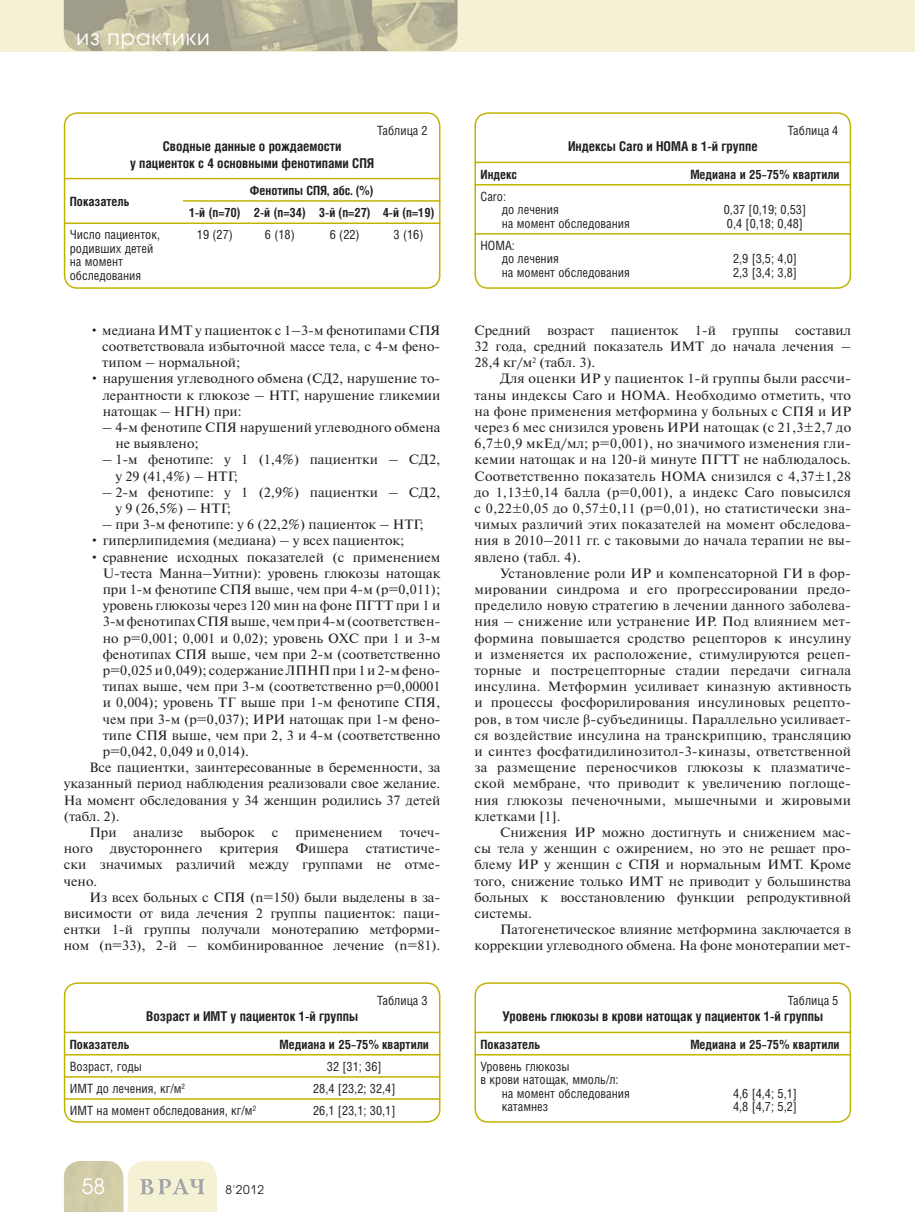
<style>
.page{position:relative;width:915px;height:1212px;background:#fff}
.page>*{position:absolute;margin:0;border:0;box-sizing:border-box;transform-origin:0 0}
.t1{font:21px "Avant Garde Gothic C";letter-spacing:.05em;color:#fff}
.t2{font:13.5px/16.2px "Newton C";color:#231f20;text-align:justify;scale:1.04 1}
.t3{font:700 13.5px/16.2px "Helios Cond";color:#231f20;text-align:center}
.t4{font:13.5px/16.2px "Newton C";color:#231f20;text-align:justify}
.t5{font:12.75px/13.5px "Helios Cond";color:#231f20}
.t6{font:700 12.75px/22.4px "Helios Cond";color:#231f20;text-align:center}
.t7{font:12px "Avant Garde Gothic C";color:#231f20}
.s1{font-family:"Times New Roman"}
</style>
<div class="page">
<div style="left:0;top:0;width:914px;height:51px;background:#f5f1d5"></div>
<svg style="left:64px;top:1161px;width:153px;height:51px;background:#e3e0c3"></svg>
<img style="left:64px;top:0;width:393px;height:51px">
<div style="left:64px;top:112px;width:376px;height:177px;border:2px solid #c1b400;border-radius:13px"></div>
<hr style="left:64px;top:178px;width:376px;height:1px;background:#c1b400">
<hr style="left:183px;top:200px;width:257px;height:2px;background:#c1b400">
<hr style="left:64px;top:222px;width:376px;height:2px;background:#c1b400">
<div style="left:64px;top:982px;width:376px;height:141px;border:2px solid #c1b400;border-radius:13px"></div>
<hr style="left:64px;top:1032px;width:376px;height:1px;background:#c1b400">
<hr style="left:64px;top:1054px;width:376px;height:1px;background:#c1b400">
<hr style="left:64px;top:1076px;width:376px;height:1px;background:#c1b400">
<hr style="left:64px;top:1098px;width:376px;height:2px;background:#c1b400">
<div style="left:474px;top:112px;width:376px;height:177px;border:2px solid #c1b400;border-radius:13px"></div>
<hr style="left:474px;top:162px;width:376px;height:1px;background:#c1b400">
<hr style="left:474px;top:184px;width:376px;height:1px;background:#c1b400">
<hr style="left:474px;top:233px;width:376px;height:2px;background:#c1b400">
<div style="left:474px;top:982px;width:376px;height:141px;border:2px solid #c1b400;border-radius:13px"></div>
<hr style="left:474px;top:1032px;width:376px;height:1px;background:#c1b400">
<hr style="left:474px;top:1054px;width:376px;height:1px;background:#c1b400">
<h1 class="t1" style="left:77px;top:27px;width:135px">из практики</h1>
<p class="t5" style="left:377px;top:125px;width:52px">Таблица 2</p>
<p class="t3" style="left:130px;top:140px;width:245px">Сводные данные о рождаемости<br>у пациенток с 4 основными фенотипами СПЯ</p>
<p class="t6" style="left:70px;top:192px;width:61px">Показатель</p>
<p class="t6" style="left:189px;top:181px;width:247px">Фенотипы СПЯ, абс. (%)<br>1-й (n=70) 2-й (n=34) 3-й (n=27) 4-й (n=19)</p>
<p class="t5" style="left:70px;top:229px;width:92px">Число пациенток, родивших детей на момент обследования</p>
<p class="t5" style="left:197px;top:229px;width:38px">19 (27)</p>
<p class="t5" style="left:265px;top:229px;width:31px">6 (18)</p>
<p class="t5" style="left:329px;top:229px;width:31px">6 (22)</p>
<p class="t5" style="left:393px;top:229px;width:31px">3 (16)</p>
<p class="t4" style="left:102px;top:323px;width:339px;text-indent:-13px">• медиана ИМТ у пациенток с 1–3-м фенотипами СПЯ соответствовала избыточной массе тела, с 4-м фено&shy;типом – нормальной;</p>
<p class="t2" style="left:103px;top:372px;width:326px;text-indent:-13px">• нарушения углеводного обмена (СД2, нарушение то&shy;лерантности к глюкозе – НТГ, нарушение гликемии натощак – НГН) при:</p>
<p class="t2" style="left:115px;top:421px;width:314px;text-indent:-13px">– 4-м фенотипе СПЯ нарушений углеводного обмена не выявлено;</p>
<p class="t2" style="left:115px;top:453px;width:314px;text-indent:-13px">– 1-м фенотипе: у 1 (1,4%) пациентки – СД2, у 29 (41,4%) – НТГ;</p>
<p class="t2" style="left:115px;top:485px;width:314px;text-indent:-13px">– 2-м фенотипе: у 1 (2,9%) пациентки – СД2, у 9 (26,5%) – НТГ;</p>
<p class="t2" style="left:102px;top:518px;width:311px">– при 3-м фенотипе: у 6 (22,2%) пациенток – НТГ;</p>
<p class="t2" style="left:89px;top:534px;width:304px">• гиперлипидемия (медиана) – у всех пациенток;</p>
<p class="t2" style="left:89px;top:550px;width:339px">• сравнение исходных показателей (с применением</p>
<p class="t2" style="left:103px;top:566px;width:326px">U-теста Манна–Уитни): уровень глюкозы натощак</p>
<p class="t2" style="left:103px;top:583px;width:326px">при 1-м фенотипе СПЯ выше, чем при 4-м (р=0,011);</p>
<p class="t2" style="left:103px;top:599px;width:326px">уровень глюкозы через 120 мин на фоне ПГТТ при 1 и</p>
<p class="t2" style="left:103px;top:615px;width:326px">3-м фенотипах СПЯ выше, чем при 4-м (соответствен-</p>
<p class="t2" style="left:103px;top:631px;width:326px">но р=0,001; 0,001 и 0,02); уровень ОХС при 1 и 3-м</p>
<p class="t2" style="left:103px;top:647px;width:326px">фенотипах СПЯ выше, чем при 2-м (соответственно</p>
<p class="t2" style="left:103px;top:664px;width:326px">р=0,025 и 0,049); содержание ЛПНП при 1 и 2-м фено-</p>
<p class="t2" style="left:103px;top:680px;width:326px">типах выше, чем при 3-м (соответственно р=0,00001</p>
<p class="t2" style="left:103px;top:696px;width:326px">и 0,004); уровень ТГ выше при 1-м фенотипе СПЯ,</p>
<p class="t2" style="left:103px;top:712px;width:326px">чем при 3-м (р=0,037); ИРИ натощак при 1-м фено-</p>
<p class="t2" style="left:103px;top:728px;width:326px">типе СПЯ выше, чем при 2, 3 и 4-м (соответственно</p>
<p class="t2" style="left:103px;top:745px;width:142px">р=0,042, 0,049 и 0,014).</p>
<p class="t4" style="left:89px;top:761px;width:352px">Все пациентки, заинтересованные в беременности, за</p>
<p class="t2" style="left:64px;top:777px;width:363px">указанный период наблюдения реализовали свое желание.</p>
<p class="t2" style="left:64px;top:793px;width:363px">На момент обследования у 34 женщин родились 37 детей</p>
<p class="t2" style="left:64px;top:809px;width:55px">(табл. 2).</p>
<p class="t2" style="left:89px;top:826px;width:28px">При</p>
<p class="t2" style="left:134px;top:826px;width:49px">анализе</p>
<p class="t2" style="left:200px;top:826px;width:54px">выборок</p>
<p class="t2" style="left:271px;top:826px;width:8px">с</p>
<p class="t2" style="left:295px;top:826px;width:86px">применением</p>
<p class="t2" style="left:399px;top:826px;width:41px">точеч-</p>
<p class="t2" style="left:64px;top:842px;width:30px">ного</p>
<p class="t2" style="left:110px;top:842px;width:90px">двустороннего</p>
<p class="t2" style="left:219px;top:842px;width:58px">критерия</p>
<p class="t2" style="left:296px;top:842px;width:52px">Фишера</p>
<p class="t2" style="left:64px;top:842px;width:363px;text-indent:302px">статистиче&shy;ски значимых различий между группами не отме&shy;чено.</p>
<p class="t2" style="left:64px;top:890px;width:363px;text-indent:26px">Из всех больных с СПЯ (n=150) были выделены в за&shy;висимости от вида лечения 2 группы пациенток: паци&shy;ентки 1-й группы получали монотерапию метформи&shy;ном (n=33), 2-й – комбинированное лечение (n=81).</p>
<p class="t3" style="left:146px;top:1010px;width:213px">Возраст и ИМТ у пациенток 1-й группы</p>
<p class="t5" style="left:377px;top:995px;width:52px">Таблица 3</p>
<p class="t6" style="left:70px;top:1034px;width:61px">Показатель</p>
<p class="t6" style="left:279px;top:1034px;width:151px">Медиана и 25–75% квартили</p>
<p class="t5" style="left:70px;top:1061px;width:74px">Возраст, годы</p>
<p class="t5" style="left:327px;top:1061px;width:56px">32 [31; 36]</p>
<p class="t5" style="left:70px;top:1083px;width:117px">ИМТ до лечения, кг/м<sup>2</sup></p>
<p class="t5" style="left:313px;top:1083px;width:84px">28,4 [23,2; 32,4]</p>
<p class="t5" style="left:70px;top:1105px;width:188px">ИМТ на момент обследования, кг/м<sup>2</sup></p>
<p class="t5" style="left:313px;top:1105px;width:84px">26,1 [23,1; 30,1]</p>
<h1 class="t1" style="left:82px;top:1177px;width:25px">58</h1>
<p class="t7" style="left:225px;top:1184px;width:40px">8'2012</p>
<p class="t3" style="left:568px;top:140px;width:191px">Индексы Caro и HOMA в 1-й группе</p>
<p class="t5" style="left:787px;top:125px;width:52px">Таблица 4</p>
<p class="t6" style="left:480px;top:164px;width:38px">Индекс</p>
<p class="t6" style="left:690px;top:164px;width:151px">Медиана и 25–75% квартили</p>
<p class="t5" style="left:501px;top:191px;width:130px;text-indent:-21px">Caro:<br>до лечения<br>на момент обследования</p>
<p class="t5" style="left:723px;top:204px;width:84px">0,37 [0,19; 0,53]<br>0,4 [0,18; 0,48]</p>
<p class="t5" style="left:501px;top:240px;width:130px;text-indent:-21px">HOMA:<br>до лечения<br>на момент обследования</p>
<p class="t5" style="left:732px;top:253px;width:65px">2,9 [3,5; 4,0]<br>2,3 [3,4; 3,8]</p>
<p class="t2" style="left:474px;top:323px;width:363px">Средний возраст пациенток 1-й группы составил 32 года, средний показатель ИМТ до начала лечения – 28,4 кг/м<sup>2</sup> (табл. 3).</p>
<p class="t2" style="left:474px;top:372px;width:363px;text-indent:26px">Для оценки ИР у пациенток 1-й группы были рассчи&shy;таны индексы Caro и HOMA. Необходимо отметить, что на фоне применения метформина у больных с СПЯ и ИР через 6 мес снизился уровень ИРИ натощак (с 21,3±2,7 до 6,7±0,9 мкЕд/мл; р=0,001), но значимого изменения гли&shy;кемии натощак и на 120-й минуте ПГТТ не наблюдалось.<br>Соответственно показатель НОМА снизился с 4,37±1,28 до 1,13±0,14 балла (р=0,001), а индекс Caro повысился с 0,22±0,05 до 0,57±0,11 (р=0,01), но статистически зна&shy;чимых различий этих показателей на момент обследова&shy;ния в 2010–2011 гг. с таковыми до начала терапии не вы&shy;явлено (табл. 4).</p>
<p class="t2" style="left:474px;top:566px;width:363px;text-indent:26px">Установление роли ИР и компенсаторной ГИ в фор&shy;мировании синдрома и его прогрессировании предо&shy;пределило новую стратегию в лечении данного заболева&shy;ния – снижение или устранение ИР. Под влиянием мет&shy;формина повышается сродство рецепторов к инсулину и изменяется их расположение, стимулируются рецеп&shy;торные и пострецепторные стадии передачи сигнала инсулина. Метформин усиливает киназную активность и процессы фосфорилирования инсулиновых рецепто&shy;ров, в том числе <span class="s1">β</span>-субъединицы. Параллельно усиливает&shy;ся воздействие инсулина на транскрипцию, трансляцию и синтез фосфатидилинозитол-3-киназы, ответственной за размещение переносчиков глюкозы к плазматиче&shy;ской мембране, что приводит к увеличению поглоще&shy;ния глюкозы печеночными, мышечными и жировыми клетками [1].</p>
<p class="t2" style="left:474px;top:826px;width:363px;text-indent:26px">Снижения ИР можно достигнуть и снижением мас&shy;сы тела у женщин с ожирением, но это не решает про&shy;блему ИР у женщин с СПЯ и нормальным ИМТ. Кроме того, снижение только ИМТ не приводит у большинства больных к восстановлению функции репродуктивной системы.</p>
<p class="t2" style="left:474px;top:923px;width:363px;text-align:right">Патогенетическое влияние метформина заключается в коррекции углеводного обмена. На фоне монотерапии мет-</p>
<p class="t5" style="left:787px;top:995px;width:52px">Таблица 5</p>
<p class="t3" style="left:502px;top:1010px;width:322px">Уровень глюкозы в крови натощак у пациенток 1-й группы</p>
<p class="t6" style="left:480px;top:1034px;width:61px">Показатель</p>
<p class="t6" style="left:690px;top:1034px;width:151px">Медиана и 25–75% квартили</p>
<p class="t5" style="left:480px;top:1061px;width:90px">Уровень глюкозы</p>
<p class="t5" style="left:480px;top:1074px;width:140px">в крови натощак, ммоль/л:</p>
<p class="t5" style="left:501px;top:1088px;width:130px">на момент обследования</p>
<p class="t5" style="left:501px;top:1101px;width:48px">катамнез</p>
<p class="t5" style="left:732px;top:1088px;width:65px">4,6 [4,4; 5,1]<br>4,8 [4,7; 5,2]</p>
</div>
